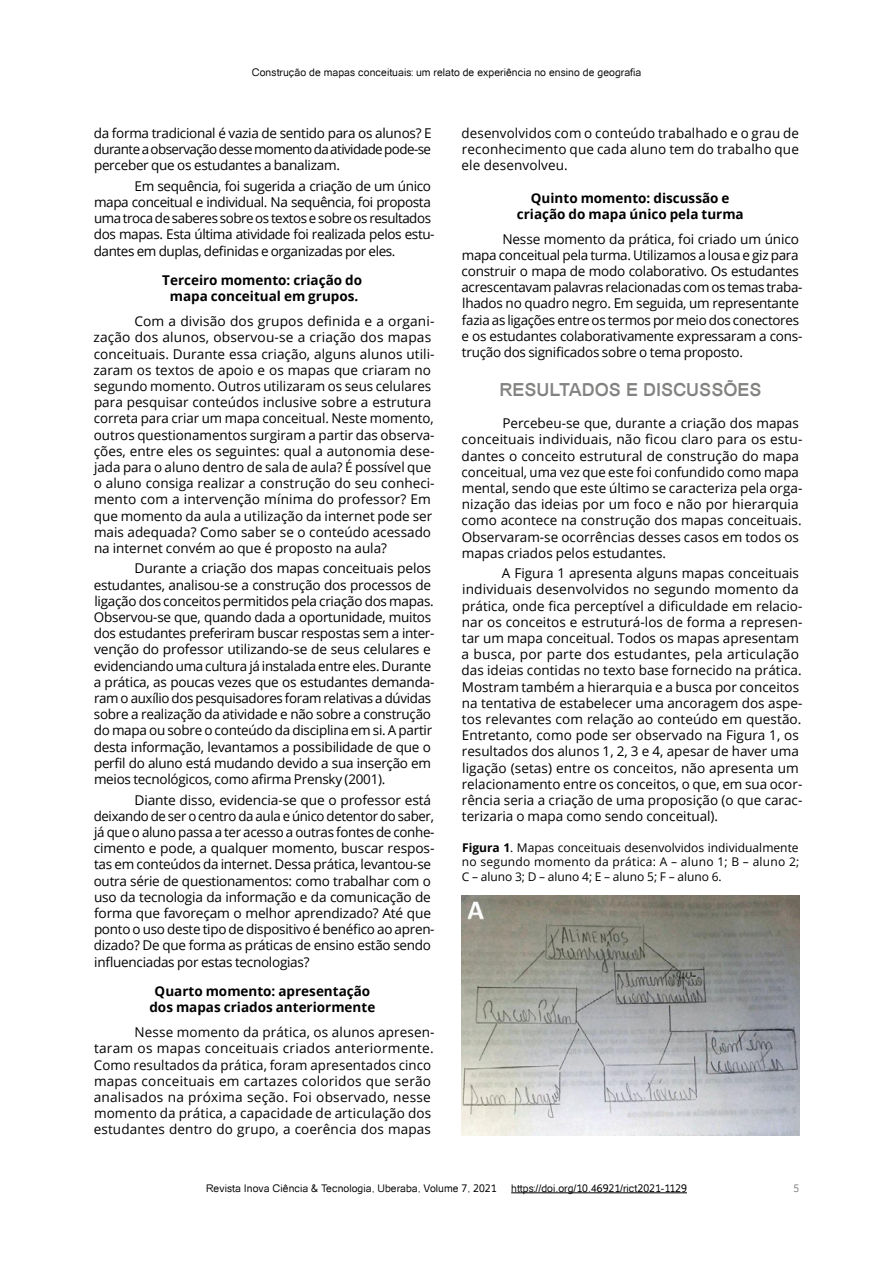
<style>
.page{position:relative;width:893px;height:1263px;background:#fff}
.page>*{position:absolute;margin:0;border:0;box-sizing:border-box;transform-origin:0 0}
.t1{font:700 18px "Catriel";color:#838382}
.t2{font:13.5px/16.2px "Open Sans";color:#000}
.t3{font:13.5px/16.2px "Open Sans";letter-spacing:-.02em;color:#000}
.t4{font:13.5px/16.2px "Open Sans";letter-spacing:-.03em;color:#000}
.t5{font:700 13.5px/16.2px "Open Sans";color:#000;text-align:center}
.t6{font:12px/14.4px "Open Sans";letter-spacing:.02em;color:#000;text-align:justify}
.t7{font:10.5px "Catriel";color:#000}
.t8{font:10.5px "Catriel";color:#838382}
.s1{font-weight:700}
</style>
<div class="page">
<hr style="left:511px;top:1192px;width:176px;height:1px;background:#000">
<img style="left:461px;top:895px;width:338px;height:240px">
<p class="t7" style="left:250px;top:66px;width:394px">Construção de mapas conceituais: um relato de experiência no ensino de geografia</p>
<p class="t7" style="left:252px;top:66px;width:391px">Construção de mapas conceituais: um relato de experiência no ensino de geografia</p>
<p class="t2" style="left:94px;top:125px;width:339px;text-align:justify">da forma tradicional é vazia de sentido para os alunos? E durante a observação desse momento da atividade pode-se perceber que os estudantes a banalizam.</p>
<p class="t4" style="left:94px;top:177px;width:342px;text-indent:41px">Em sequência, foi sugerida a criação de um único mapa conceitual e individual. Na sequência, foi proposta uma troca de saberes sobre os textos e sobre os resultados dos mapas. Esta última atividade foi realizada pelos estu&shy;dantes em duplas, definidas e organizadas por eles.</p>
<p class="t5" style="left:162px;top:272px;width:201px">Terceiro momento: criação do mapa conceitual em grupos.</p>
<p class="t2" style="left:94px;top:313px;width:343px;text-indent:41px">Com a divisão dos grupos definida e a organi&shy;zação dos alunos, observou-se a criação dos mapas conceituais. Durante essa criação, alguns alunos utili&shy;zaram os textos de apoio e os mapas que criaram no segundo momento. Outros utilizaram os seus celulares para pesquisar conteúdos inclusive sobre a estrutura correta para criar um mapa conceitual. Neste momento, outros questionamentos surgiram a partir das observa&shy;ções, entre eles os seguintes: qual a autonomia dese&shy;jada para o aluno dentro de sala de aula? É possível que o aluno consiga realizar a construção do seu conheci&shy;mento com a intervenção mínima do professor? Em que momento da aula a utilização da internet pode ser mais adequada? Como saber se o conteúdo acessado na internet convém ao que é proposto na aula?</p>
<p class="t3" style="left:94px;top:560px;width:342px;text-indent:41px">Durante a criação dos mapas conceituais pelos estudantes, analisou-se a construção dos processos de ligação dos conceitos permitidos pela criação dos mapas.<br>Observou-se que, quando dada a oportunidade, muitos dos estudantes preferiram buscar respostas sem a inter&shy;venção do professor utilizando-se de seus celulares e evidenciando uma cultura já instalada entre eles. Durante a prática, as poucas vezes que os estudantes demanda&shy;ram o auxílio dos pesquisadores foram relativas a dúvidas sobre a realização da atividade e não sobre a construção do mapa ou sobre o conteúdo da disciplina em si. A partir desta informação, levantamos a possibilidade de que o perfil do aluno está mudando devido a sua inserção em meios tecnológicos, como afirma Prensky (2001).</p>
<p class="t3" style="left:94px;top:791px;width:342px;text-indent:41px">Diante disso, evidencia-se que o professor está deixando de ser o centro da aula e único detentor do saber, já que o aluno passa a ter acesso a outras fontes de conhe&shy;cimento e pode, a qualquer momento, buscar respos&shy;tas em conteúdos da internet. Dessa prática, levantou-se outra série de questionamentos: como trabalhar com o uso da tecnologia da informação e da comunicação de forma que favoreçam o melhor aprendizado? Até que ponto o uso deste tipo de dispositivo é benéfico ao apren&shy;dizado? De que forma as práticas de ensino estão sendo influenciadas por estas tecnologias?</p>
<p class="t5" style="left:149px;top:983px;width:227px">Quarto momento: apresentação dos mapas criados anteriormente</p>
<p class="t2" style="left:94px;top:1024px;width:342px;text-indent:41px">Nesse momento da prática, os alunos apresen&shy;taram os mapas conceituais criados anteriormente.<br>Como resultados da prática, foram apresentados cinco mapas conceituais em cartazes coloridos que serão analisados na próxima seção. Foi observado, nesse momento da prática, a capacidade de articulação dos estudantes dentro do grupo, a coerência dos mapas</p>
<p class="t2" style="left:462px;top:125px;width:339px;text-align:justify">desenvolvidos com o conteúdo trabalhado e o grau de reconhecimento que cada aluno tem do trabalho que ele desenvolveu.</p>
<p class="t5" style="left:517px;top:189px;width:228px">Quinto momento: discussão e criação do mapa único pela turma</p>
<p class="t3" style="left:461px;top:230px;width:342px;text-indent:41px">Nesse momento da prática, foi criado um único mapa conceitual pela turma. Utilizamos a lousa e giz para construir o mapa de modo colaborativo. Os estudantes acrescentavam palavras relacionadas com os temas traba&shy;lhados no quadro negro. Em seguida, um representante fazia as ligações entre os termos por meio dos conectores e os estudantes colaborativamente expressaram a cons&shy;trução dos significados sobre o tema proposto.</p>
<h1 class="t1" style="left:499px;top:379px;width:264px">RESULTADOS E DISCUSSÕES</h1>
<p class="t2" style="left:462px;top:415px;width:342px;text-indent:41px">Percebeu-se que, durante a criação dos mapas conceituais individuais, não ficou claro para os estu&shy;dantes o conceito estrutural de construção do mapa conceitual, uma vez que este foi confundido como mapa mental, sendo que este último se caracteriza pela orga&shy;nização das ideias por um foco e não por hierarquia como acontece na construção dos mapas conceituais.<br>Observaram-se ocorrências desses casos em todos os mapas criados pelos estudantes.</p>
<p class="t2" style="left:461px;top:565px;width:342px;text-indent:40px">A Figura 1 apresenta alguns mapas conceituais individuais desenvolvidos no segundo momento da prática, onde fica perceptível a dificuldade em relacio&shy;nar os conceitos e estruturá-los de forma a represen&shy;tar um mapa conceitual. Todos os mapas apresentam a busca, por parte dos estudantes, pela articulação das ideias contidas no texto base fornecido na prática.<br>Mostram também a hierarquia e a busca por conceitos na tentativa de estabelecer uma ancoragem dos aspe&shy;tos relevantes com relação ao conteúdo em questão.<br>Entretanto, como pode ser observado na Figura 1, os resultados dos alunos 1, 2, 3 e 4, apesar de haver uma ligação (setas) entre os conceitos, não apresenta um relacionamento entre os conceitos, o que, em sua ocor&shy;rência seria a criação de uma proposição (o que carac&shy;terizaria o mapa como sendo conceitual).</p>
<p class="t6" style="left:462px;top:840px;width:339px"><span class="s1">Figura 1</span>. Mapas conceituais desenvolvidos individualmente no segundo momento da prática: A – aluno 1; B – aluno 2; C – aluno 3; D – aluno 4; E – aluno 5; F – aluno 6.</p>
<p class="t7" style="left:206px;top:1182px;width:292px">Revista Inova Ciência &amp; Tecnologia, Uberaba, Volume 7, 2021</p>
<p class="t7" style="left:511px;top:1182px;width:177px">https://doi.org/10.46921/rict2021-1129</p>
<p class="t8" style="left:794px;top:1182px;width:7px">5</p>
</div>
